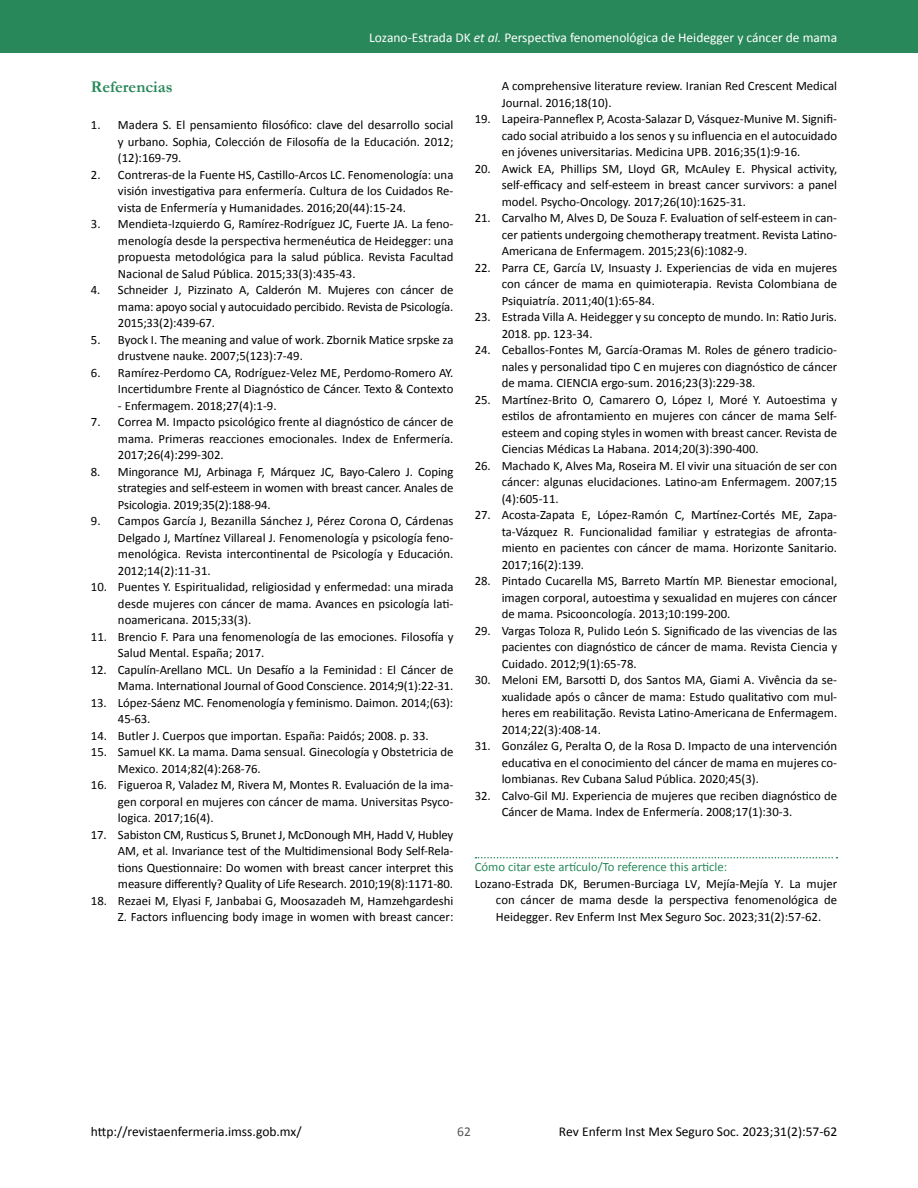
<style>
.page{position:relative;width:918px;height:1188px;background:#fff}
.page>*{position:absolute;margin:0;border:0;box-sizing:border-box;transform-origin:0 0}
.t1{font:700 16.5px "Garamond";color:#29885a}
.t2{font:13.5px "Calibri";color:#000}
.t3{font:13.5px "Calibri";color:#fff}
.t4{font:13.5px "Calibri";color:#575756}
.t5{font:12.75px/16.5px "Calibri";color:#000;text-align:justify}
.t6{font:12.75px "Calibri";color:#29885a}
.s1{font-style:italic}
</style>
<div class="page">
<div style="left:0;top:0;width:918px;height:53px;background:#29885a"></div>
<svg style="left:475px;top:857px;width:362px;height:1px"></svg>
<p class="t3" style="left:369px;top:29px;width:469px">Lozano-Estrada DK <span class="s1">et al.</span> Perspectiva fenomenológica de Heidegger y cáncer de mama</p>
<p class="t1" style="left:91px;top:75px;width:83px">Referencias</p>
<p class="t5" style="left:118px;top:117px;width:337px;text-indent:-27px">1. Madera S. El pensamiento filosófico: clave del desarrollo social y urbano. Sophia, Colección de Filosofía de la Educación. 2012; (12):169-79.</p>
<p class="t5" style="left:118px;top:166px;width:337px;text-indent:-27px">2. Contreras-de la Fuente HS, Castillo-Arcos LC. Fenomenología: una visión investigativa para enfermería. Cultura de los Cuidados Re&shy;vista de Enfermería y Humanidades. 2016;20(44):15-24.</p>
<p class="t5" style="left:118px;top:216px;width:337px;text-indent:-27px">3. Mendieta-Izquierdo G, Ramírez-Rodríguez JC, Fuerte JA. La feno&shy;menología desde la perspectiva hermenéutica de Heidegger: una propuesta metodológica para la salud pública. Revista Facultad Nacional de Salud Pública. 2015;33(3):435-43.</p>
<p class="t5" style="left:118px;top:282px;width:337px;text-indent:-27px">4. Schneider J, Pizzinato A, Calderón M. Mujeres con cáncer de mama: apoyo social y autocuidado percibido. Revista de Psicología.<br>2015;33(2):439-67.</p>
<p class="t5" style="left:118px;top:331px;width:337px;text-indent:-27px">5. Byock I. The meaning and value of work. Zbornik Matice srpske za drustvene nauke. 2007;5(123):7-49.</p>
<p class="t5" style="left:91px;top:364px;width:364px;text-align:right">6. Ramírez-Perdomo CA, Rodríguez-Velez ME, Perdomo-Romero AY.<br>Incertidumbre Frente al Diagnóstico de Cáncer. Texto &amp; Contexto</p>
<p class="t5" style="left:118px;top:397px;width:160px">- Enfermagem. 2018;27(4):1-9.</p>
<p class="t5" style="left:118px;top:414px;width:337px;text-indent:-27px">7. Correa M. Impacto psicológico frente al diagnóstico de cáncer de mama. Primeras reacciones emocionales. Index de Enfermería.<br>2017;26(4):299-302.</p>
<p class="t5" style="left:118px;top:463px;width:337px;text-indent:-27px">8. Mingorance MJ, Arbinaga F, Márquez JC, Bayo-Calero J. Coping strategies and self-esteem in women with breast cancer. Anales de Psicologia. 2019;35(2):188-94.</p>
<p class="t5" style="left:118px;top:513px;width:337px;text-indent:-27px">9. Campos García J, Bezanilla Sánchez J, Pérez Corona O, Cárdenas Delgado J, Martínez Villareal J. Fenomenología y psicología feno&shy;menológica. Revista intercontinental de Psicología y Educación.<br>2012;14(2):11-31.</p>
<p class="t5" style="left:118px;top:579px;width:337px;text-indent:-27px">10. Puentes Y. Espiritualidad, religiosidad y enfermedad: una mirada desde mujeres con cáncer de mama. Avances en psicología lati&shy;noamericana. 2015;33(3).</p>
<p class="t5" style="left:118px;top:628px;width:337px;text-indent:-27px">11. Brencio F. Para una fenomenología de las emociones. Filosofía y<br>Salud Mental. España; 2017.</p>
<p class="t5" style="left:91px;top:661px;width:364px;text-align:right">12. Capulín-Arellano MCL. Un Desafío a la Feminidad : El Cáncer de<br>Mama. International Journal of Good Conscience. 2014;9(1):22-31.</p>
<p class="t5" style="left:118px;top:694px;width:337px;text-indent:-27px">13. López-Sáenz MC. Fenomenología y feminismo. Daimon. 2014;(63):<br>45-63.</p>
<p class="t5" style="left:91px;top:727px;width:339px">14. Butler J. Cuerpos que importan. España: Paidós; 2008. p. 33.</p>
<p class="t5" style="left:118px;top:744px;width:337px;text-indent:-27px">15. Samuel KK. La mama. Dama sensual. Ginecología y Obstetricia de<br>Mexico. 2014;82(4):268-76.</p>
<p class="t5" style="left:118px;top:777px;width:337px;text-indent:-27px">16. Figueroa R, Valadez M, Rivera M, Montes R. Evaluación de la ima&shy;gen corporal en mujeres con cáncer de mama. Universitas Psyco&shy;logica. 2017;16(4).</p>
<p class="t5" style="left:118px;top:826px;width:337px;text-indent:-27px">17. Sabiston CM, Rusticus S, Brunet J, McDonough MH, Hadd V, Hubley AM, et al. Invariance test of the Multidimensional Body Self-Rela&shy;tions Questionnaire: Do women with breast cancer interpret this measure differently? Quality of Life Research. 2010;19(8):1171-80.</p>
<p class="t5" style="left:91px;top:892px;width:364px;text-align:right">18. Rezaei M, Elyasi F, Janbabai G, Moosazadeh M, Hamzehgardeshi<br>Z. Factors influencing body image in women with breast cancer:</p>
<p class="t5" style="left:502px;top:78px;width:337px">A comprehensive literature review. Iranian Red Crescent Medical<br>Journal. 2016;18(10).</p>
<p class="t5" style="left:502px;top:111px;width:337px;text-indent:-27px">19. Lapeira-Panneflex P, Acosta-Salazar D, Vásquez-Munive M. Signifi&shy;cado social atribuido a los senos y su influencia en el autocuidado en jóvenes universitarias. Medicina UPB. 2016;35(1):9-16.</p>
<p class="t5" style="left:502px;top:160px;width:337px;text-indent:-27px">20. Awick EA, Phillips SM, Lloyd GR, McAuley E. Physical activity, self-efficacy and self-esteem in breast cancer survivors: a panel model. Psycho-Oncology. 2017;26(10):1625-31.</p>
<p class="t5" style="left:502px;top:210px;width:337px;text-indent:-27px">21. Carvalho M, Alves D, De Souza F. Evaluation of self-esteem in can&shy;cer patients undergoing chemotherapy treatment. Revista Latino-Americana de Enfermagem. 2015;23(6):1082-9.</p>
<p class="t5" style="left:502px;top:259px;width:337px;text-indent:-27px">22. Parra CE, García LV, Insuasty J. Experiencias de vida en mujeres con cáncer de mama en quimioterapia. Revista Colombiana de Psiquiatría. 2011;40(1):65-84.</p>
<p class="t5" style="left:502px;top:309px;width:337px;text-indent:-27px">23. Estrada Villa A. Heidegger y su concepto de mundo. In: Ratio Juris.<br>2018. pp. 123-34.</p>
<p class="t5" style="left:502px;top:342px;width:337px;text-indent:-27px">24. Ceballos-Fontes M, García-Oramas M. Roles de género tradicio&shy;nales y personalidad tipo C en mujeres con diagnóstico de cáncer de mama. CIENCIA ergo-sum. 2016;23(3):229-38.</p>
<p class="t5" style="left:502px;top:391px;width:337px;text-indent:-27px">25. Martínez-Brito O, Camarero O, López I, Moré Y. Autoestima y estilos de afrontamiento en mujeres con cáncer de mama Self&shy;esteem and coping styles in women with breast cancer. Revista de Ciencias Médicas La Habana. 2014;20(3):390-400.</p>
<p class="t5" style="left:502px;top:457px;width:337px;text-indent:-27px">26. Machado K, Alves Ma, Roseira M. El vivir una situación de ser con cáncer: algunas elucidaciones. Latino-am Enfermagem. 2007;15 (4):605-11.</p>
<p class="t5" style="left:502px;top:507px;width:337px;text-indent:-27px">27. Acosta-Zapata E, López-Ramón C, Martínez-Cortés ME, Zapa&shy;ta-Vázquez R. Funcionalidad familiar y estrategias de afronta&shy;miento en pacientes con cáncer de mama. Horizonte Sanitario.<br>2017;16(2):139.</p>
<p class="t5" style="left:502px;top:573px;width:337px;text-indent:-27px">28. Pintado Cucarella MS, Barreto Martín MP. Bienestar emocional, imagen corporal, autoestima y sexualidad en mujeres con cáncer de mama. Psicooncología. 2013;10:199-200.</p>
<p class="t5" style="left:502px;top:622px;width:337px;text-indent:-27px">29. Vargas Toloza R, Pulido León S. Significado de las vivencias de las pacientes con diagnóstico de cáncer de mama. Revista Ciencia y Cuidado. 2012;9(1):65-78.</p>
<p class="t5" style="left:502px;top:672px;width:337px;text-indent:-27px">30. Meloni EM, Barsotti D, dos Santos MA, Giami A. Vivência da se&shy;xualidade após o câncer de mama: Estudo qualitativo com mul&shy;heres em reabilitação. Revista Latino-Americana de Enfermagem.<br>2014;22(3):408-14.</p>
<p class="t5" style="left:502px;top:738px;width:337px;text-indent:-27px">31. González G, Peralta O, de la Rosa D. Impacto de una intervención educativa en el conocimiento del cáncer de mama en mujeres co&shy;lombianas. Rev Cubana Salud Pública. 2020;45(3).</p>
<p class="t5" style="left:502px;top:787px;width:337px;text-indent:-27px">32. Calvo-Gil MJ. Experiencia de mujeres que reciben diagnóstico de<br>Cáncer de Mama. Index de Enfermería. 2008;17(1):30-3.</p>
<p class="t6" style="left:475px;top:859px;width:254px">Cómo citar este artículo/To reference this article:</p>
<p class="t5" style="left:496px;top:875px;width:343px;text-indent:-21px">Lozano-Estrada DK, Berumen-Burciaga LV, Mejía-Mejía Y. La mujer con cáncer de mama desde la perspectiva fenomenológica de Heidegger. Rev Enferm Inst Mex Seguro Soc. 2023;31(2):57-62.</p>
<p class="t2" style="left:91px;top:1123px;width:212px">http://revistaenfermeria.imss.gob.mx/</p>
<p class="t4" style="left:457px;top:1123px;width:15px">62</p>
<p class="t2" style="left:559px;top:1123px;width:280px">Rev Enferm Inst Mex Seguro Soc. 2023;31(2):57-62</p>
</div>
